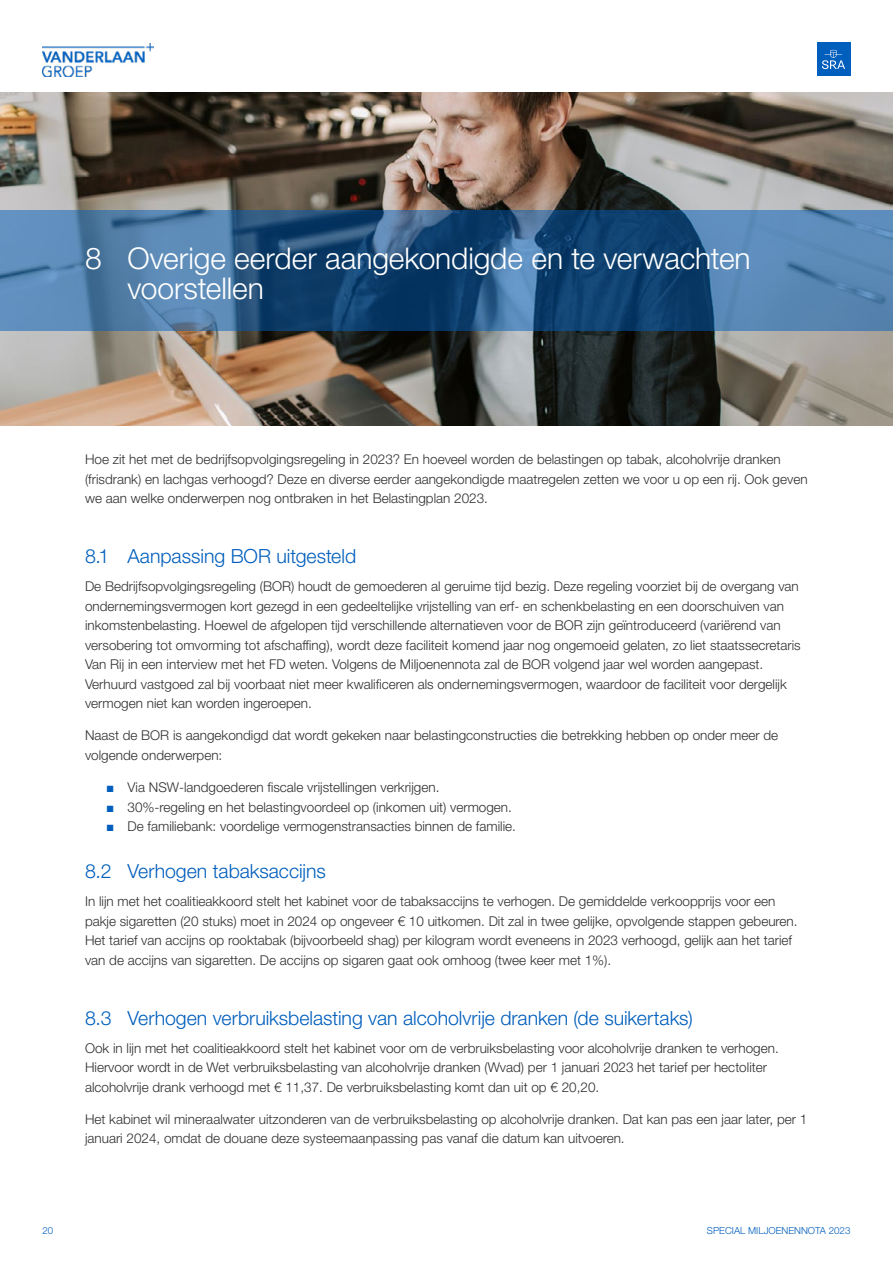
<style>
.page{position:relative;width:893px;height:1263px;background:#fff}
.page>*{position:absolute;margin:0;border:0;box-sizing:border-box;transform-origin:0 0}
.t1{font:300 30px/30px "Helvetica Neue LT Std";letter-spacing:-.005em;color:#fff}
.t2{font:300 19.5px "Helvetica Neue LT Std";color:#005ebc}
.t3{font:300 13.5px/19.5px "Helvetica Neue LT Std";color:#2f2f2f}
.t4{font:300 9.75px "Helvetica Neue LT Std";color:#005ebc}
.s1{font-family:"Arial";font-weight:700;color:#005ebc}
</style>
<div class="page">
<img style="left:0;top:92px;width:893px;height:333px">
<svg style="left:0;top:210px;width:893px;height:120px;background:#366592"></svg>
<div style="left:817px;top:43px;width:33px;height:33px;background:#005ebc"></div>
<svg style="left:822px;top:50px;width:23px;height:19px"></svg>
<img style="left:43px;top:43px;width:111px;height:33px">
<h1 class="t1" style="left:128px;top:243px;width:625px;text-indent:-43px">8 Overige eerder aangekondigde en te verwachten voorstellen</h1>
<p class="t3" style="left:85px;top:450px;width:724px">Hoe zit het met de bedrijfsopvolgingsregeling in 2023? En hoeveel worden de belastingen op tabak, alcoholvrije dranken (frisdrank) en lachgas verhoogd? Deze en diverse eerder aangekondigde maatregelen zetten we voor u op een rij. Ook geven we aan welke onderwerpen nog ontbraken in het Belastingplan 2023.</p>
<h2 class="t2" style="left:85px;top:544px;width:273px">8.1 Aanpassing BOR uitgesteld</h2>
<p class="t3" style="left:85px;top:576px;width:717px">De Bedrijfsopvolgingsregeling (BOR) houdt de gemoederen al geruime tijd bezig. Deze regeling voorziet bij de overgang van ondernemingsvermogen kort gezegd in een gedeeltelijke vrijstelling van erf- en schenkbelasting en een doorschuiven van inkomstenbelasting. Hoewel de afgelopen tijd verschillende alternatieven voor de BOR zijn geïntroduceerd (variërend van versobering tot omvorming tot afschaffing), wordt deze faciliteit komend jaar nog ongemoeid gelaten, zo liet staatssecretaris Van Rij in een interview met het FD weten. Volgens de Miljoenennota zal de BOR volgend jaar wel worden aangepast.<br>Verhuurd vastgoed zal bij voorbaat niet meer kwalificeren als ondernemingsvermogen, waardoor de faciliteit voor dergelijk vermogen niet kan worden ingeroepen.</p>
<p class="t3" style="left:85px;top:726px;width:695px">Naast de BOR is aangekondigd dat wordt gekeken naar belastingconstructies die betrekking hebben op onder meer de volgende onderwerpen:</p>
<p class="t3" style="left:106px;top:777px;width:335px"><span class="s1">■</span> Via NSW-landgoederen fiscale vrijstellingen verkrijgen.</p>
<p class="t3" style="left:106px;top:797px;width:407px"><span class="s1">■</span> 30%-regeling en het belastingvoordeel op (inkomen uit) vermogen.</p>
<p class="t3" style="left:106px;top:816px;width:411px"><span class="s1">■</span> De familiebank: voordelige vermogenstransacties binnen de familie.</p>
<h2 class="t2" style="left:85px;top:859px;width:242px">8.2 Verhogen tabaksaccijns</h2>
<p class="t3" style="left:85px;top:891px;width:714px">In lijn met het coalitieakkoord stelt het kabinet voor de tabaksaccijns te verhogen. De gemiddelde verkoopprijs voor een pakje sigaretten (20 stuks) moet in 2024 op ongeveer € 10 uitkomen. Dit zal in twee gelijke, opvolgende stappen gebeuren.<br>Het tarief van accijns op rooktabak (bijvoorbeeld shag) per kilogram wordt eveneens in 2023 verhoogd, gelijk aan het tarief van de accijns van sigaretten. De accijns op sigaren gaat ook omhoog (twee keer met 1%).</p>
<h2 class="t2" style="left:85px;top:1006px;width:609px">8.3 Verhogen verbruiksbelasting van alcoholvrije dranken (de suikertaks)</h2>
<p class="t3" style="left:85px;top:1038px;width:695px">Ook in lijn met het coalitieakkoord stelt het kabinet voor om de verbruiksbelasting voor alcoholvrije dranken te verhogen.<br>Hiervoor wordt in de Wet verbruiksbelasting van alcoholvrije dranken (Wvad) per 1 januari 2023 het tarief per hectoliter alcoholvrije drank verhoogd met € 11,37. De verbruiksbelasting komt dan uit op € 20,20.</p>
<p class="t3" style="left:85px;top:1109px;width:724px">Het kabinet wil mineraalwater uitzonderen van de verbruiksbelasting op alcoholvrije dranken. Dat kan pas een jaar later, per 1 januari 2024, omdat de douane deze systeemaanpassing pas vanaf die datum kan uitvoeren.</p>
<p class="t4" style="left:43px;top:1224px;width:12px">20</p>
<p class="t4" style="left:707px;top:1224px;width:145px">SPECIAL MILJOENENNOTA 2023</p>
</div>
